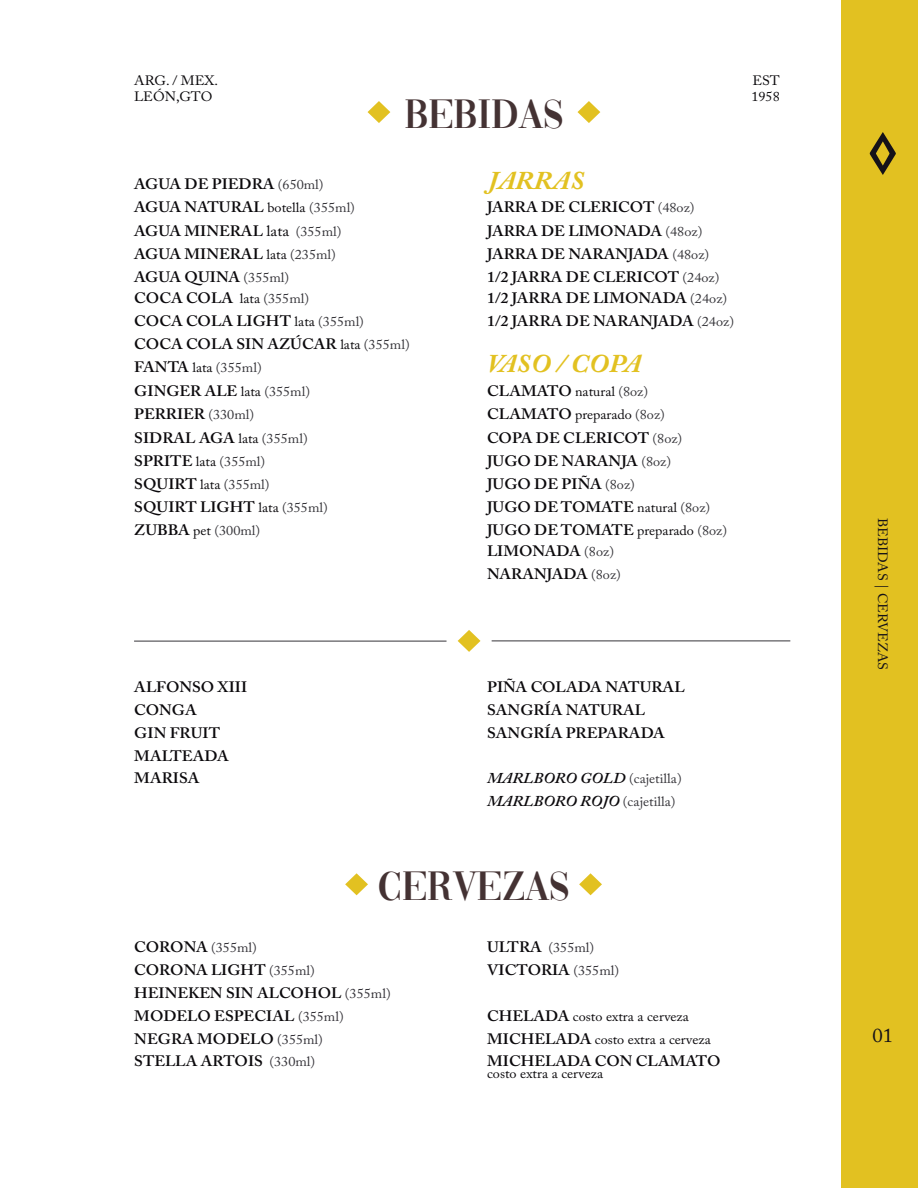
<style>
.page{position:relative;width:918px;height:1188px;background:#fff}
.page>*{position:absolute;margin:0;border:0;box-sizing:border-box;transform-origin:0 0}
.t1{font:42.6px "Vogue";color:#443233;scale:1.05 1}
.t2{font:italic 700 25.5px "Adobe Caslon Pro";color:#e2c121;scale:1.05 1}
.t3{font:19.65px "Adobe Caslon Pro";color:#151218;scale:1.05 1}
.t4{font:600 15px/22.8px "Adobe Caslon Pro";color:#0b090c;scale:1.05 1}
.t5{font:italic 600 15px/22.8px "Adobe Caslon Pro";color:#0b090c;scale:1.05 1}
.t6{font:13.5px/16.2px "Adobe Caslon Pro";color:#0b090c;scale:1.05 1}
.t7{font:13.5px/22.8px "Adobe Caslon Pro";color:#353439;scale:1.05 1}
.t8{font:13.5px "Adobe Caslon Pro";color:#343238;scale:1.05 1}
.t9{font:13.5px "Adobe Caslon Pro";color:#151218;scale:1.05 1}
.s1{font-weight:400;font-size:13.5px;color:#353439}
.s2{font-weight:400}
.s3{font-weight:400;font-size:13.5px;color:#0b090d}
.s4{font-weight:400;font-size:13.5px}
.s5{font-weight:600;font-size:15px;color:#0b090c}
.s6{color:#0b090c}
.s7{font-weight:600;font-size:15px}
.s8{color:#353439}
.s9{font-weight:400;font-style:normal;font-size:13.5px;color:#353439}
.s10{font-weight:400;font-size:13.5px;color:#343238}
</style>
<div class="page">
<svg style="left:368px;top:101px;width:22px;height:22px"></svg>
<svg style="left:578px;top:101px;width:22px;height:22px"></svg>
<svg style="left:345px;top:873px;width:23px;height:22px"></svg>
<svg style="left:579px;top:873px;width:23px;height:22px"></svg>
<svg style="left:458px;top:630px;width:22px;height:22px"></svg>
<hr style="left:134px;top:641px;width:313px;height:1px;background:#353439">
<hr style="left:492px;top:641px;width:298px;height:1px;background:#353439">
<div style="left:841px;top:0;width:77px;height:1188px;background:#e2c121"></div>
<svg style="left:870px;top:132px;width:26px;height:43px"></svg>
<p class="t6" style="left:134px;top:72px;width:81px">ARG. / MEX.<br>LEÓN,GTO</p>
<h1 class="t1" style="left:405px;top:99px;width:153px">BEBIDAS</h1>
<p class="t4" style="left:134px;top:173px;width:182px">AGUA DE PIEDRA <span class="s1">(650ml)</span></p>
<p class="t4" style="left:134px;top:219px;width:199px">AGUA MINERAL <span class="s2">lata</span> <span class="s1">(355ml)</span></p>
<p class="t4" style="left:134px;top:195px;width:212px">AGUA NATURAL <span class="s3">botella</span> <span class="s1">(355ml)</span></p>
<p class="t4" style="left:134px;top:242px;width:193px">AGUA MINERAL <span class="s4">lata</span> <span class="s1">(235ml)</span></p>
<p class="t4" style="left:134px;top:266px;width:149px">AGUA QUINA <span class="s1">(355ml)</span></p>
<p class="t4" style="left:134px;top:310px;width:220px">COCA COLA LIGHT <span class="s4">lata</span> <span class="s1">(355ml)</span></p>
<p class="t4" style="left:134px;top:287px;width:168px">COCA COLA <span class="s4">lata</span> <span class="s1">(355ml)</span></p>
<p class="t4" style="left:134px;top:333px;width:264px">COCA COLA SIN AZÚCAR <span class="s4">lata</span> <span class="s1">(355ml)</span></p>
<p class="t7" style="left:134px;top:356px;width:123px"><span class="s5">FANTA</span> <span class="s6">lata</span> (355ml)</p>
<p class="t4" style="left:134px;top:380px;width:169px">GINGER ALE <span class="s4">lata</span> <span class="s1">(355ml)</span></p>
<p class="t4" style="left:134px;top:427px;width:167px">SIDRAL AGA <span class="s4">lata</span> <span class="s1">(355ml)</span></p>
<p class="t7" style="left:134px;top:450px;width:130px"><span class="s5">SPRITE</span> <span class="s6">lata</span> (355ml)<br><span class="s5">SQUIRT</span> <span class="s6">lata</span> (355ml)</p>
<p class="t4" style="left:134px;top:402px;width:116px">PERRIER <span class="s1">(330ml)</span></p>
<p class="t4" style="left:134px;top:495px;width:186px">SQUIRT LIGHT <span class="s4">lata</span> <span class="s1">(355ml)</span></p>
<p class="t7" style="left:134px;top:519px;width:121px"><span class="s5">ZUBBA</span> <span class="s6">pet</span> (300ml)</p>
<h2 class="t2" style="left:487px;top:165px;width:94px">JARRAS</h2>
<p class="t4" style="left:487px;top:196px;width:199px">JARRA DE CLERICOT <span class="s1">(48oz)</span></p>
<p class="t4" style="left:487px;top:220px;width:213px">JARRA DE LIMONADA <span class="s1">(48oz)<br></span>JARRA DE NARANJADA <span class="s1">(48oz)</span></p>
<p class="t4" style="left:487px;top:287px;width:237px">1/2 JARRA DE LIMONADA <span class="s1">(24oz)<br></span>1/2 JARRA DE NARANJADA <span class="s1">(24oz)</span></p>
<p class="t4" style="left:487px;top:265px;width:223px">1/2 JARRA DE CLERICOT <span class="s1">(24oz)</span></p>
<h2 class="t2" style="left:487px;top:348px;width:148px">VASO / COPA</h2>
<p class="t4" style="left:487px;top:380px;width:155px">CLAMATO <span class="s4">natural</span> <span class="s1">(8oz)</span></p>
<p class="t6" style="left:487px;top:406px;width:171px"><span class="s7">CLAMATO</span> preparado <span class="s8">(8oz)</span></p>
<p class="t4" style="left:487px;top:427px;width:187px">COPA DE CLERICOT <span class="s1">(8oz)</span></p>
<p class="t4" style="left:487px;top:450px;width:177px">JUGO DE NARANJA <span class="s1">(8oz)<br></span>JUGO DE PIÑA <span class="s1">(8oz)</span></p>
<p class="t4" style="left:487px;top:495px;width:230px">JUGO DE TOMATE <span class="s4">natural</span> <span class="s1">(8oz)<br></span>JUGO DE TOMATE <span class="s4">preparado</span> <span class="s1">(8oz)</span></p>
<p class="t4" style="left:487px;top:539px;width:129px">LIMONADA <span class="s1">(8oz)<br></span>NARANJADA <span class="s1">(8oz)</span></p>
<p class="t6" style="left:751px;top:72px;width:29px">EST<br>1958</p>
<p class="t4" style="left:134px;top:675px;width:109px">ALFONSO XIII<br>CONGA<br>GIN FRUIT<br>MALTEADA<br>MARISA</p>
<p class="t4" style="left:487px;top:675px;width:190px">PIÑA COLADA NATURAL<br>SANGRÍA NATURAL<br>SANGRÍA PREPARADA</p>
<p class="t5" style="left:487px;top:767px;width:187px">MARLBORO GOLD <span class="s9">(cajetilla)<br></span>MARLBORO ROJO <span class="s9">(cajetilla)</span></p>
<h1 class="t1" style="left:378px;top:871px;width:185px">CERVEZAs</h1>
<p class="t8" style="left:134px;top:940px;width:118px"><span class="s5">CORONA</span> (355ml)</p>
<p class="t4" style="left:134px;top:958px;width:246px">CORONA LIGHT <span class="s10">(355ml)<br></span>HEINEKEN SIN ALCOHOL <span class="s10">(355ml)<br></span>MODELO ESPECIAL <span class="s10">(355ml)<br></span>NEGRA MODELO <span class="s10">(355ml)<br></span>STELLA ARTOIS <span class="s10">(330ml)</span></p>
<p class="t8" style="left:487px;top:940px;width:104px"><span class="s5">ULTRA</span> (355ml)</p>
<p class="t4" style="left:487px;top:958px;width:127px">VICTORIA <span class="s10">(355ml)</span></p>
<p class="t6" style="left:487px;top:1005px;width:215px;line-height:22.8px"><span class="s7">CHELADA</span> costo extra a cerveza<br><span class="s7">MICHELADA</span> costo extra a cerveza</p>
<p class="t4" style="left:487px;top:1050px;width:224px">MICHELADA CON CLAMATO</p>
<p class="t6" style="left:487px;top:1066px;width:112px">costo extra a cerveza</p>
<p class="t9" style="left:891px;top:518px;width:147px;rotate:90deg">BEBIDAS | CERVEZAS</p>
<h3 class="t3" style="left:872px;top:1023px;width:21px">01</h3>
</div>
